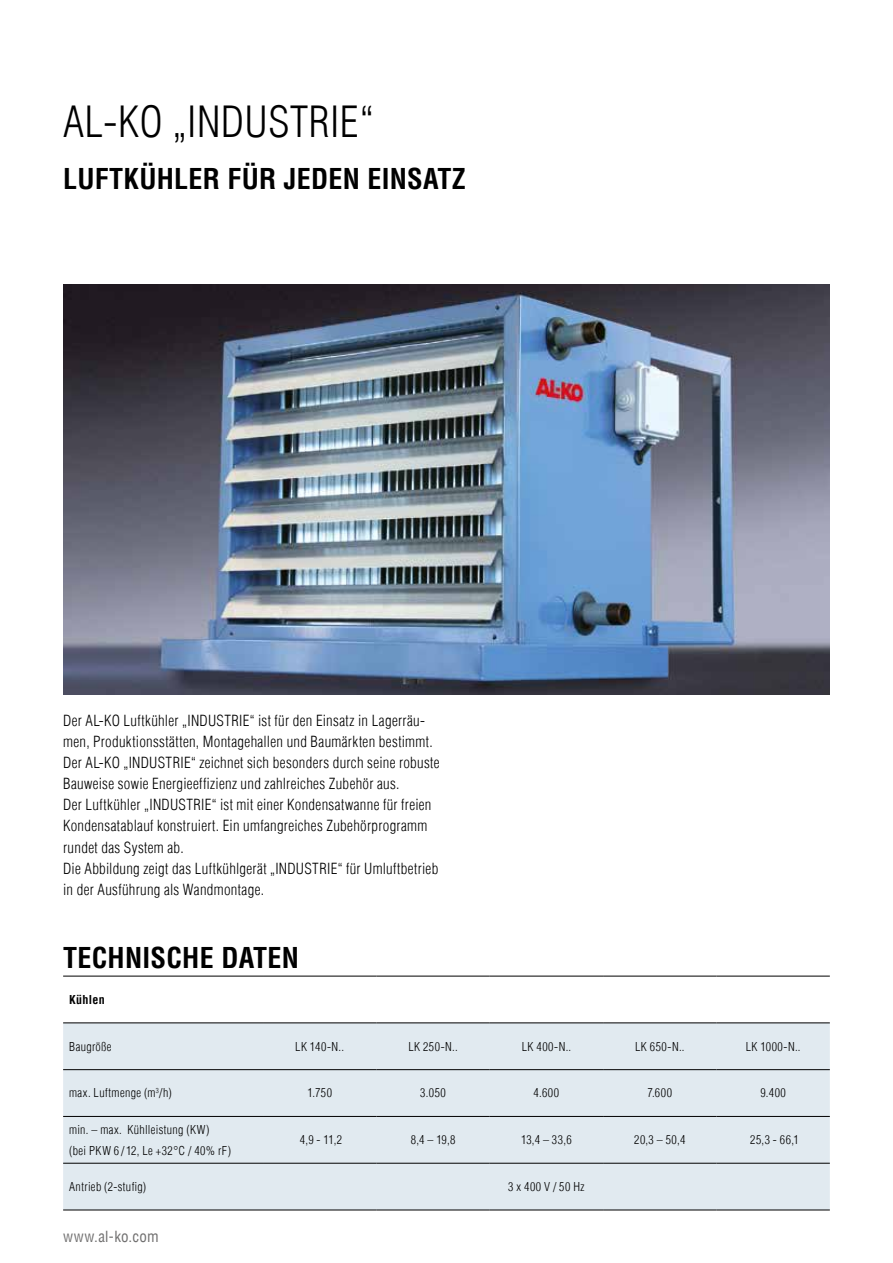
<style>
.page{position:relative;width:893px;height:1263px;background:#fff}
.page>*{position:absolute;margin:0;border:0;box-sizing:border-box;transform-origin:0 0}
.t1{font:300 condensed 42px "Helvetica Com";letter-spacing:.01em;color:#000}
.t2{font:700 condensed 28.05px "Helvetica Com";letter-spacing:.01em;color:#000}
.t3{font:300 condensed 15px/21px "Helvetica Com";letter-spacing:.02em;color:#000}
.t4{font:condensed 15px "Helvetica Com";letter-spacing:.015em;color:#706f6f}
.t5{font:300 condensed 12px/21px "Helvetica Com";letter-spacing:.035em;color:#000}
.t6{font:700 condensed 12px "Helvetica Com";letter-spacing:.025em;color:#000}
</style>
<div class="page">
<img style="left:63px;top:284px;width:767px;height:411px">
<div style="left:63px;top:1023px;width:767px;height:186px;background:#e1eaf0"></div>
<hr style="left:63px;top:976px;width:200px;height:1px;background:#000">
<hr style="left:263px;top:976px;width:113px;height:1px;background:#000">
<hr style="left:376px;top:976px;width:114px;height:1px;background:#000">
<hr style="left:490px;top:976px;width:113px;height:1px;background:#000">
<hr style="left:603px;top:976px;width:113px;height:1px;background:#000">
<hr style="left:716px;top:976px;width:114px;height:1px;background:#000">
<hr style="left:63px;top:1022px;width:200px;height:1px;background:#000">
<hr style="left:263px;top:1022px;width:113px;height:1px;background:#000">
<hr style="left:376px;top:1022px;width:114px;height:1px;background:#000">
<hr style="left:490px;top:1022px;width:113px;height:1px;background:#000">
<hr style="left:603px;top:1022px;width:113px;height:1px;background:#000">
<hr style="left:716px;top:1022px;width:114px;height:1px;background:#000">
<hr style="left:63px;top:1069px;width:200px;height:1px;background:#000">
<hr style="left:263px;top:1069px;width:113px;height:1px;background:#000">
<hr style="left:376px;top:1069px;width:114px;height:1px;background:#000">
<hr style="left:490px;top:1069px;width:113px;height:1px;background:#000">
<hr style="left:603px;top:1069px;width:113px;height:1px;background:#000">
<hr style="left:716px;top:1069px;width:114px;height:1px;background:#000">
<hr style="left:63px;top:1116px;width:200px;height:1px;background:#000">
<hr style="left:263px;top:1116px;width:113px;height:1px;background:#000">
<hr style="left:376px;top:1116px;width:114px;height:1px;background:#000">
<hr style="left:490px;top:1116px;width:113px;height:1px;background:#000">
<hr style="left:603px;top:1116px;width:113px;height:1px;background:#000">
<hr style="left:716px;top:1116px;width:114px;height:1px;background:#000">
<hr style="left:63px;top:1163px;width:200px;height:1px;background:#000">
<hr style="left:263px;top:1163px;width:113px;height:1px;background:#000">
<hr style="left:376px;top:1163px;width:114px;height:1px;background:#000">
<hr style="left:490px;top:1163px;width:113px;height:1px;background:#000">
<hr style="left:603px;top:1163px;width:113px;height:1px;background:#000">
<hr style="left:716px;top:1163px;width:114px;height:1px;background:#000">
<hr style="left:63px;top:1209px;width:200px;height:1px;background:#000">
<hr style="left:263px;top:1209px;width:113px;height:1px;background:#000">
<hr style="left:376px;top:1209px;width:114px;height:1px;background:#000">
<hr style="left:490px;top:1209px;width:113px;height:1px;background:#000">
<hr style="left:603px;top:1209px;width:113px;height:1px;background:#000">
<hr style="left:716px;top:1209px;width:114px;height:1px;background:#000">
<h1 class="t1" style="left:63px;top:95px;width:311px">AL-KO „INDUSTRIE“</h1>
<h2 class="t2" style="left:63px;top:161px;width:404px">LUFTKÜHLER FÜR JEDEN EINSATZ</h2>
<p class="t3" style="left:63px;top:710px;width:378px">Der AL-KO Luftkühler „INDUSTRIE“ ist für den Einsatz in Lagerräu&shy;men, Produktionsstätten, Montagehallen und Baumärkten bestimmt.<br>Der AL-KO „INDUSTRIE“ zeichnet sich besonders durch seine robuste Bauweise sowie Energieeffizienz und zahlreiches Zubehör aus.<br>Der Luftkühler „INDUSTRIE“ ist mit einer Kondensatwanne für freien Kondensatablauf konstruiert. Ein umfangreiches Zubehörprogramm rundet das System ab.<br>Die Abbildung zeigt das Luftkühlgerät „INDUSTRIE“ für Umluftbetrieb in der Ausführung als Wandmontage.</p>
<h2 class="t2" style="left:63px;top:939px;width:237px">TECHNISCHE DATEN</h2>
<p class="t6" style="left:69px;top:991px;width:37px">Kühlen</p>
<p class="t5" style="left:69px;top:1035px;width:44px">Baugröße</p>
<p class="t5" style="left:295px;top:1035px;width:50px">LK 140-N..</p>
<p class="t5" style="left:408px;top:1035px;width:51px">LK 250-N..</p>
<p class="t5" style="left:522px;top:1035px;width:51px">LK 400-N..</p>
<p class="t5" style="left:635px;top:1035px;width:51px">LK 650-N..</p>
<p class="t5" style="left:746px;top:1035px;width:56px">LK 1000-N..</p>
<p class="t5" style="left:69px;top:1082px;width:104px">max. Luftmenge (m<sup>3</sup>/h)</p>
<p class="t5" style="left:307px;top:1082px;width:26px">1.750</p>
<p class="t5" style="left:420px;top:1082px;width:27px">3.050</p>
<p class="t5" style="left:534px;top:1082px;width:27px">4.600</p>
<p class="t5" style="left:647px;top:1082px;width:26px">7.600</p>
<p class="t5" style="left:760px;top:1082px;width:27px">9.400</p>
<p class="t5" style="left:69px;top:1119px;width:164px">min. – max. Kühlleistung (KW)<br>(bei PKW 6/12, Le +32°C / 40% rF)</p>
<p class="t5" style="left:300px;top:1129px;width:44px">4,9 - 11,2</p>
<p class="t5" style="left:411px;top:1129px;width:46px">8,4 – 19,8</p>
<p class="t5" style="left:521px;top:1129px;width:52px">13,4 – 33,6</p>
<p class="t5" style="left:634px;top:1129px;width:53px">20,3 – 50,4</p>
<p class="t5" style="left:750px;top:1129px;width:50px">25,3 - 66,1</p>
<p class="t5" style="left:69px;top:1176px;width:79px">Antrieb (2-stufig)</p>
<p class="t5" style="left:508px;top:1176px;width:78px">3 x 400 V / 50 Hz</p>
<p class="t4" style="left:63px;top:1227px;width:97px">www.al-ko.com</p>
</div>
